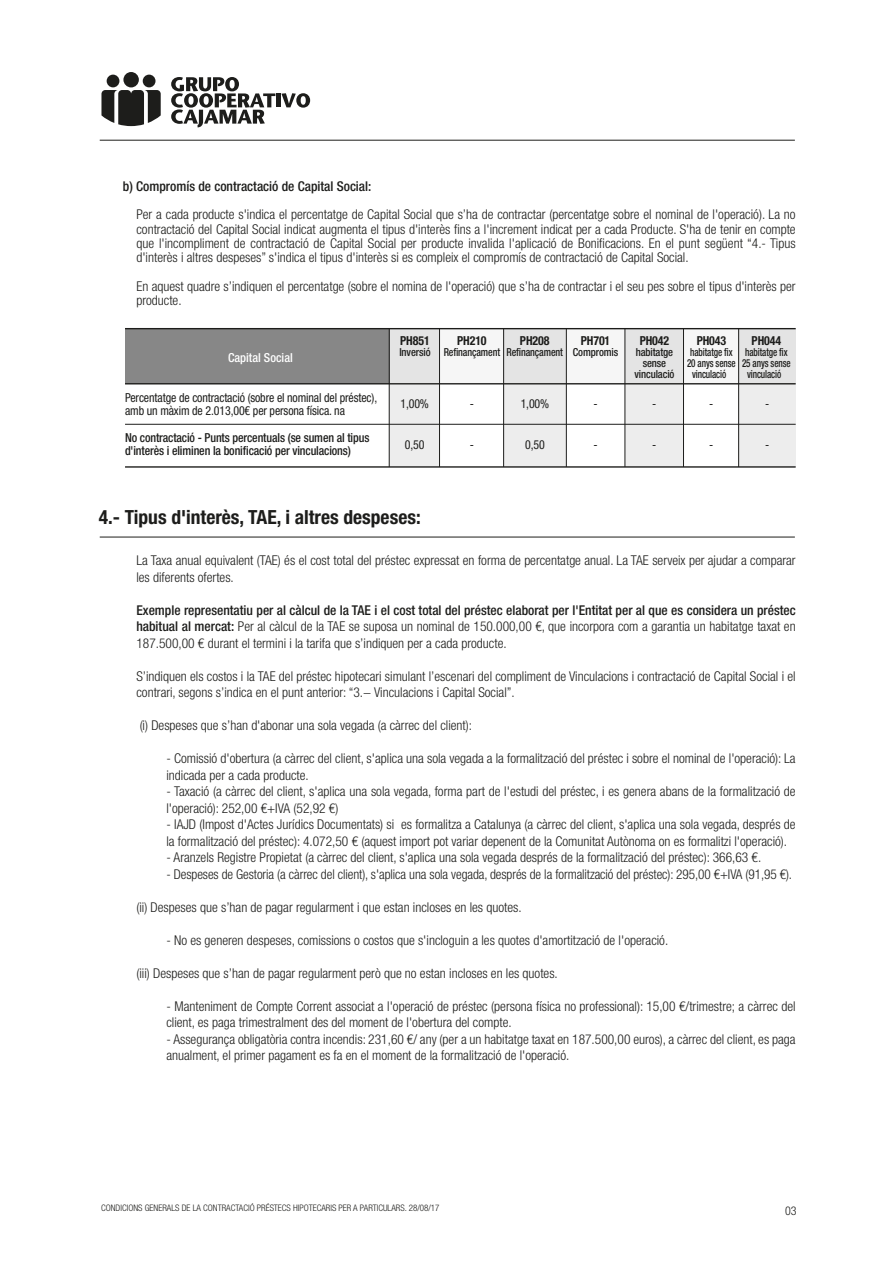
<style>
.page{position:relative;width:893px;height:1263px;background:#fff}
.page>*{position:absolute;margin:0;border:0;box-sizing:border-box;transform-origin:0 0}
.t1{font:700 condensed 19.5px "Helvetica Neue LT Std";color:#1d1d1b}
.t2{font:300 condensed 13.5px/16.5px "Helvetica Neue LT Std";color:#1d1d1b}
.t3{font:500 condensed 13.5px "Helvetica Neue LT Std";color:#1d1d1b}
.t4{font:condensed 12.45px/12.5px "Helvetica Neue LT Std";letter-spacing:-.01em;color:#1d1d1b;scale:.96 1}
.t5{font:500 condensed 12.45px/12.5px "Helvetica Neue LT Std";letter-spacing:-.01em;color:#1d1d1b;scale:.96 1}
.t6{font:700 condensed 12.45px "Helvetica Neue LT Std";letter-spacing:-.01em;color:#1d1d1b;scale:.96 1}
.t7{font:500 condensed 12.45px "Helvetica Neue LT Std";color:#fff}
.t8{font:300 condensed 12px "Helvetica Neue LT Std";color:#1d1d1b}
.t9{font:500 condensed 11.1px/11.1px "Helvetica Neue LT Std";letter-spacing:-.01em;color:#1d1d1b;text-align:center;scale:.82 1}
.t10{font:500 condensed 11.1px/11.1px "Helvetica Neue LT Std";letter-spacing:-.01em;color:#1d1d1b;text-align:center;scale:.96 1}
.t11{font:500 condensed 11.1px "Helvetica Neue LT Std";letter-spacing:-.01em;color:#1d1d1b;scale:.9 1}
.t12{font:300 condensed 9px "Helvetica Neue LT Std";color:#1d1d1b}
.s1{font-weight:500}
</style>
<div class="page">
<hr style="left:100px;top:140px;width:695px;height:1px;background:#1d1d1b">
<hr style="left:100px;top:537px;width:695px;height:1px;background:#1d1d1b">
<div style="left:123px;top:72px;width:16px;height:15px;background:#1d1d1b;border-radius:50%"></div>
<div style="left:107px;top:75px;width:12px;height:12px;background:#1d1d1b;border-radius:50%"></div>
<div style="left:143px;top:75px;width:13px;height:12px;background:#1d1d1b;border-radius:50%"></div>
<svg style="left:101px;top:90px;width:60px;height:36px"></svg>
<div style="left:276px;top:93px;width:5px;height:14px;background:#1d1d1b"></div>
<svg style="left:281px;top:93px;width:29px;height:15px"></svg>
<svg style="left:171px;top:77px;width:104px;height:50px"></svg>
<div style="left:125px;top:329px;width:671px;height:55px;background:#f6f6f6"></div>
<div style="left:389px;top:329px;width:50px;height:138px;background:#ededed"></div>
<div style="left:504px;top:329px;width:62px;height:138px;background:#ededed"></div>
<div style="left:625px;top:329px;width:58px;height:138px;background:#ededed"></div>
<div style="left:739px;top:329px;width:57px;height:138px;background:#ededed"></div>
<div style="left:125px;top:329px;width:264px;height:55px;background:#878787"></div>
<hr style="left:389px;top:329px;width:1px;height:138px;background:#1d1d1b">
<hr style="left:439px;top:329px;width:1px;height:138px;background:#1d1d1b">
<hr style="left:503px;top:329px;width:1px;height:138px;background:#1d1d1b">
<hr style="left:566px;top:329px;width:1px;height:138px;background:#1d1d1b">
<hr style="left:625px;top:329px;width:1px;height:138px;background:#1d1d1b">
<hr style="left:738px;top:329px;width:1px;height:138px;background:#1d1d1b">
<hr style="left:683px;top:329px;width:1px;height:138px;background:#1d1d1b">
<hr style="left:125px;top:383px;width:671px;height:1px;background:#1d1d1b">
<hr style="left:125px;top:328px;width:671px;height:1px;background:#1d1d1b">
<hr style="left:125px;top:424px;width:671px;height:1px;background:#1d1d1b">
<hr style="left:125px;top:466px;width:671px;height:2px;background:#1d1d1b">
<p class="t3" style="left:123px;top:178px;width:250px">b) Compromís de contractació de Capital Social:</p>
<p class="t2" style="left:136px;top:207px;width:661px;line-height:14.2px;text-align:justify">Per a cada producte s'indica el percentatge de Capital Social que s’ha de contractar (percentatge sobre el nominal de l'operació). La no contractació del Capital Social indicat augmenta el tipus d'interès fins a l'increment indicat per a cada Producte. S'ha de tenir en compte que l'incompliment de contractació de Capital Social per producte invalida l'aplicació de Bonificacions. En el punt següent “4.- Tipus d'interès i altres despeses” s'indica el tipus d'interès si es compleix el compromís de contractació de Capital Social.</p>
<p class="t2" style="left:136px;top:279px;width:661px;line-height:14.2px">En aquest quadre s’indiquen el percentatge (sobre el nomina de l'operació) que s’ha de contractar i el seu pes sobre el tipus d'interès per producte.</p>
<p class="t7" style="left:228px;top:350px;width:66px">Capital Social</p>
<p class="t4" style="left:125px;top:392px;width:264px">Percentatge de contractació (sobre el nominal del préstec), amb un màxim de 2.013,00€ per persona física. na</p>
<p class="t5" style="left:125px;top:432px;width:256px">No contractació - Punts percentuals (se sumen al tipus d'interès i eliminen la bonificació per vinculacions)</p>
<p class="t6" style="left:400px;top:333px;width:32px">PH851</p>
<p class="t10" style="left:399px;top:346px;width:34px">Inversió</p>
<p class="t6" style="left:457px;top:333px;width:32px">PH210</p>
<p class="t11" style="left:444px;top:345px;width:64px">Refinançament</p>
<p class="t6" style="left:520px;top:333px;width:32px">PH208</p>
<p class="t11" style="left:506px;top:345px;width:64px">Refinançament</p>
<p class="t6" style="left:581px;top:333px;width:32px">PH701</p>
<p class="t10" style="left:573px;top:346px;width:49px">Compromis</p>
<p class="t4" style="left:400px;top:397px;width:31px">1,00%</p>
<p class="t4" style="left:405px;top:439px;width:22px">0,50</p>
<p class="t4" style="left:470px;top:397px;width:6px">-</p>
<p class="t4" style="left:470px;top:439px;width:6px">-</p>
<p class="t4" style="left:521px;top:397px;width:31px">1,00%</p>
<p class="t4" style="left:525px;top:439px;width:22px">0,50</p>
<p class="t4" style="left:593px;top:397px;width:6px">-</p>
<p class="t4" style="left:593px;top:439px;width:6px">-</p>
<p class="t6" style="left:640px;top:333px;width:32px">PH042</p>
<p class="t10" style="left:634px;top:346px;width:43px">habitatge sense vinculació</p>
<p class="t4" style="left:652px;top:397px;width:6px">-</p>
<p class="t6" style="left:697px;top:333px;width:32px">PH043</p>
<p class="t9" style="left:687px;top:346px;width:61px">habitatge fix<br>20 anys sense vinculació</p>
<p class="t6" style="left:752px;top:333px;width:32px">PH044</p>
<p class="t9" style="left:742px;top:346px;width:61px">habitatge fix<br>25 anys sense vinculació</p>
<p class="t4" style="left:709px;top:397px;width:6px">-</p>
<p class="t4" style="left:765px;top:397px;width:6px">-</p>
<p class="t4" style="left:652px;top:439px;width:6px">-</p>
<p class="t4" style="left:709px;top:439px;width:6px">-</p>
<p class="t4" style="left:765px;top:439px;width:6px">-</p>
<h1 class="t1" style="left:99px;top:505px;width:323px">4.- Tipus d'interès, TAE, i altres despeses:</h1>
<p class="t2" style="left:136px;top:552px;width:661px">La Taxa anual equivalent (TAE) és el cost total del préstec expressat en forma de percentatge anual. La TAE serveix per ajudar a comparar les diferents ofertes.</p>
<p class="t2" style="left:136px;top:602px;width:661px;text-align:justify"><span class="s1">Exemple representatiu per al càlcul de la TAE i el cost total del préstec elaborat per l'Entitat per al que es considera un préstec habitual al mercat:</span> Per al càlcul de la TAE se suposa un nominal de 150.000,00 €, que incorpora com a garantia un habitatge taxat en 187.500,00 € durant el termini i la tarifa que s’indiquen per a cada producte.</p>
<p class="t2" style="left:136px;top:668px;width:661px">S’indiquen els costos i la TAE del préstec hipotecari simulant l’escenari del compliment de Vinculacions i contractació de Capital Social i el contrari, segons s’indica en el punt anterior: “3.− Vinculacions i Capital Social”.</p>
<p class="t2" style="left:140px;top:717px;width:334px">(i) Despeses que s’han d'abonar una sola vegada (a càrrec del client):</p>
<p class="t2" style="left:166px;top:750px;width:631px">- Comissió d'obertura (a càrrec del client, s'aplica una sola vegada a la formalització del préstec i sobre el nominal de l'operació): La indicada per a cada producte.</p>
<p class="t2" style="left:166px;top:783px;width:631px">- Taxació (a càrrec del client, s'aplica una sola vegada, forma part de l'estudi del préstec, i es genera abans de la formalització de l'operació): 252,00 €+IVA (52,92 €)</p>
<p class="t2" style="left:166px;top:816px;width:631px">- IAJD (Impost d'Actes Jurídics Documentats) si es formalitza a Catalunya (a càrrec del client, s'aplica una sola vegada, després de la formalització del préstec): 4.072,50 € (aquest import pot variar depenent de la Comunitat Autònoma on es formalitzi l'operació).</p>
<p class="t2" style="left:166px;top:849px;width:596px">- Aranzels Registre Propietat (a càrrec del client, s'aplica una sola vegada després de la formalització del préstec): 366,63 €.</p>
<p class="t2" style="left:166px;top:866px;width:627px">- Despeses de Gestoria (a càrrec del client), s'aplica una sola vegada, després de la formalització del préstec): 295,00 €+IVA (91,95 €).</p>
<p class="t2" style="left:136px;top:899px;width:387px">(ii) Despeses que s’han de pagar regularment i que estan incloses en les quotes.</p>
<p class="t2" style="left:166px;top:932px;width:503px">- No es generen despeses, comissions o costos que s'incloguin a les quotes d'amortització de l'operació.</p>
<p class="t2" style="left:136px;top:965px;width:423px">(iii) Despeses que s’han de pagar regularment però que no estan incloses en les quotes.</p>
<p class="t2" style="left:166px;top:998px;width:631px">- Manteniment de Compte Corrent associat a l'operació de préstec (persona física no professional): 15,00 €/trimestre; a càrrec del client, es paga trimestralment des del moment de l'obertura del compte.</p>
<p class="t2" style="left:166px;top:1031px;width:631px">- Assegurança obligatòria contra incendis: 231,60 €/ any (per a un habitatge taxat en 187.500,00 euros), a càrrec del client, es paga anualment, el primer pagament es fa en el moment de la formalització de l'operació.</p>
<p class="t12" style="left:101px;top:1203px;width:340px">CONDICIONS GENERALS DE LA CONTRACTACIÓ PRÉSTECS HIPOTECARIS PER A PARTICULARS. 28/08/17</p>
<p class="t8" style="left:785px;top:1204px;width:13px">03</p>
</div>
